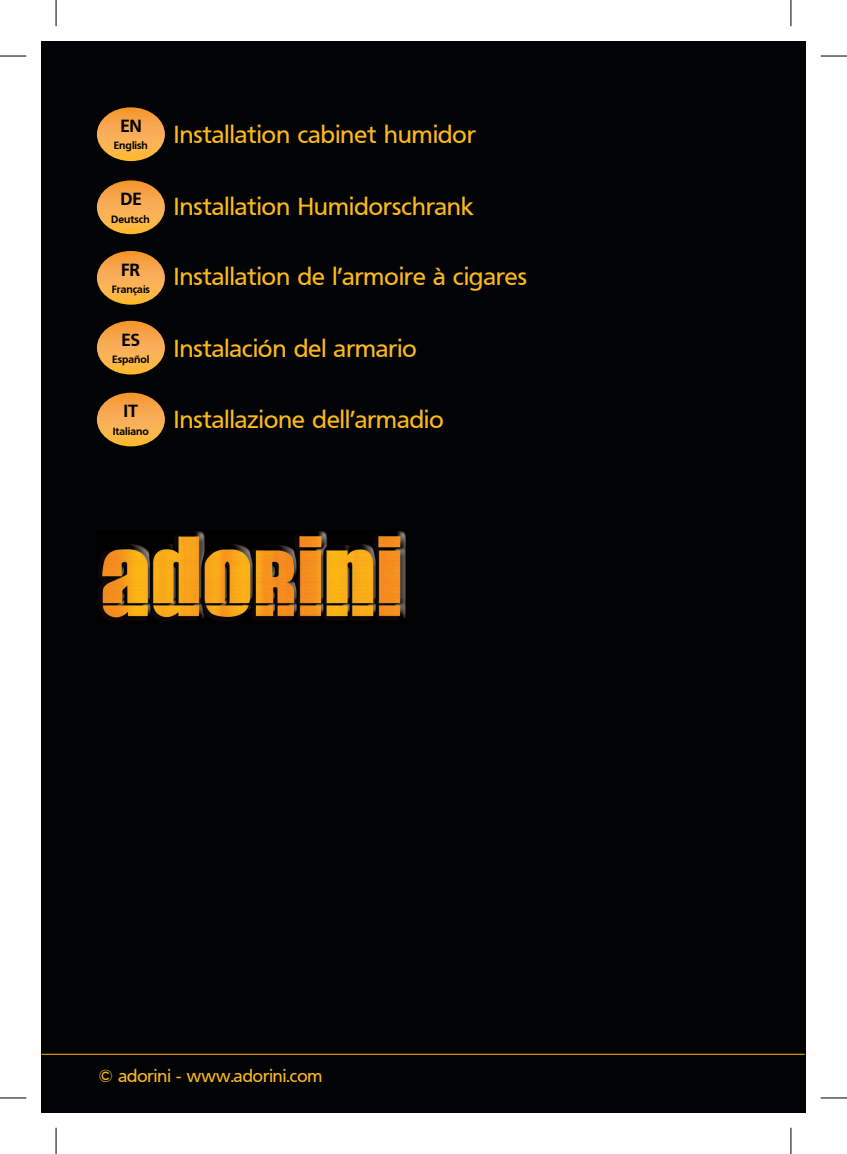
<style>
.page{position:relative;width:847px;height:1154px;background:#fff}
.page>*{position:absolute;margin:0;border:0;box-sizing:border-box;transform-origin:0 0}
.t1{font:24.5px "Frutiger BQ";letter-spacing:.005em;color:#fdb91b}
.t2{font:17.5px "Frutiger BQ";color:#fdb91b}
.t3{font:700 17.5px "Frutiger BQ";color:#000}
.t4{font:700 10.5px "Frutiger BQ";color:#000}
</style>
<div class="page">
<div style="left:41px;top:41px;width:764px;height:1072px;background:#020304"></div>
<hr style="left:41px;top:1054px;width:763px;height:1px;background:#fdb91b">
<svg style="left:97px;top:180px;width:68px;height:54px"></svg>
<svg style="left:97px;top:251px;width:68px;height:54px"></svg>
<svg style="left:97px;top:107px;width:68px;height:54px"></svg>
<svg style="left:97px;top:321px;width:68px;height:53px"></svg>
<svg style="left:97px;top:393px;width:68px;height:53px"></svg>
<img style="left:98px;top:531px;width:308px;height:90px">
<svg style="left:0;top:56px;width:26px;height:1px"></svg>
<svg style="left:820px;top:56px;width:26px;height:1px"></svg>
<svg style="left:0;top:1097px;width:26px;height:1px"></svg>
<svg style="left:820px;top:1097px;width:26px;height:1px"></svg>
<svg style="left:56px;top:0;width:1px;height:26px"></svg>
<svg style="left:56px;top:1128px;width:1px;height:26px"></svg>
<svg style="left:790px;top:0;width:1px;height:26px"></svg>
<svg style="left:790px;top:1128px;width:1px;height:26px"></svg>
<p class="t3" style="left:120px;top:116px;width:23px">EN</p>
<p class="t4" style="left:114px;top:139px;width:36px">English</p>
<p class="t3" style="left:120px;top:189px;width:23px">DE</p>
<p class="t4" style="left:111px;top:213px;width:40px">Deutsch</p>
<p class="t3" style="left:121px;top:259px;width:20px">FR</p>
<p class="t4" style="left:112px;top:283px;width:40px">Français</p>
<p class="t3" style="left:121px;top:329px;width:20px">ES</p>
<p class="t4" style="left:112px;top:353px;width:39px">Español</p>
<p class="t3" style="left:123px;top:401px;width:16px">IT</p>
<p class="t4" style="left:113px;top:425px;width:38px">Italiano</p>
<p class="t1" style="left:174px;top:120px;width:303px">Installation cabinet humidor</p>
<p class="t1" style="left:174px;top:192px;width:301px">Installation Humidorschrank</p>
<p class="t1" style="left:174px;top:262px;width:354px">Installation de l’armoire à cigares</p>
<p class="t1" style="left:174px;top:334px;width:244px">Instalación del armario</p>
<p class="t1" style="left:174px;top:405px;width:271px">Installazione dell’armadio</p>
<p class="t2" style="left:99px;top:1066px;width:225px">© adorini - www.adorini.com</p>
</div>
